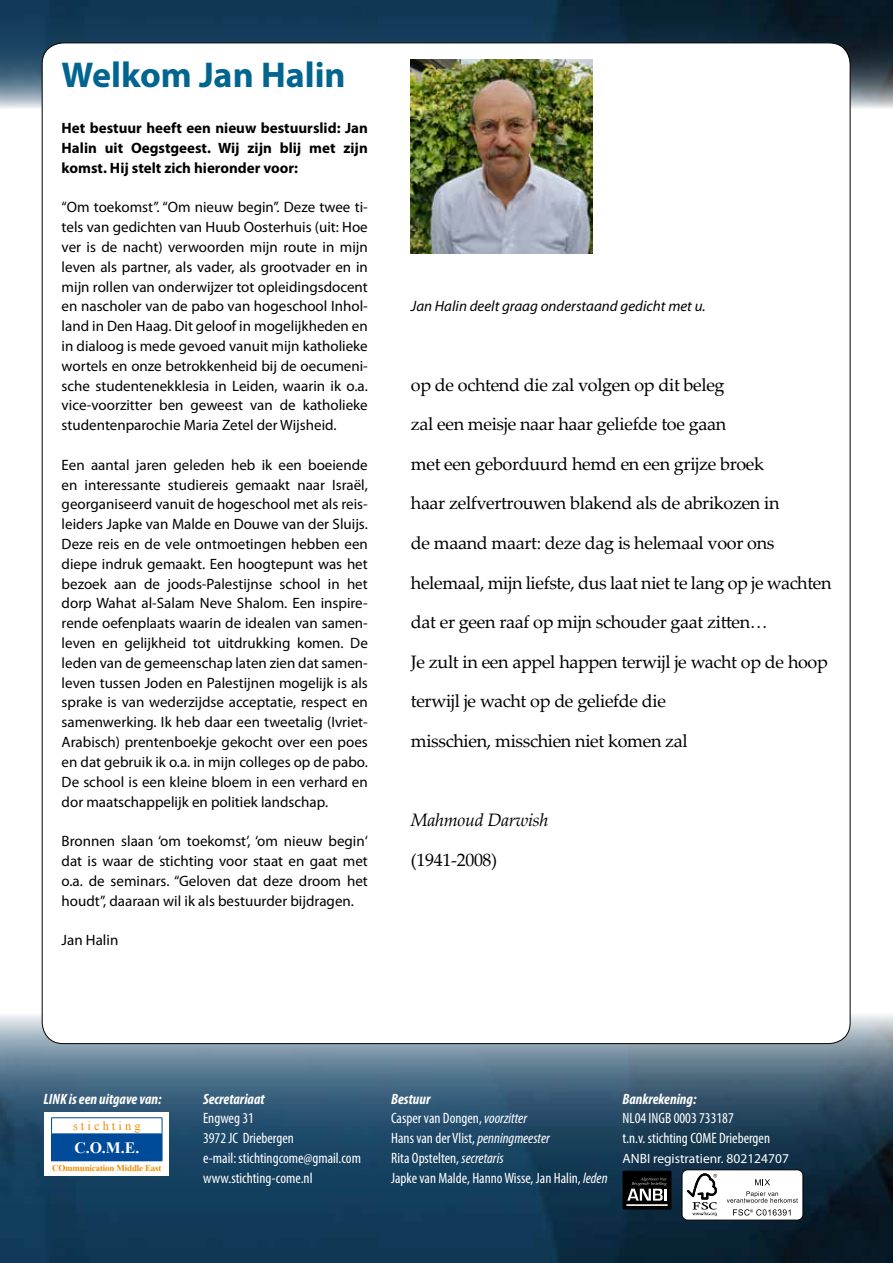
<style>
.page{position:relative;width:893px;height:1263px;background:#fff}
.page>*{position:absolute;margin:0;border:0;box-sizing:border-box;transform-origin:0 0}
.t1{font:700 36px "Myriad Pro";color:#00658f}
.t2{font:18px/39.6px "Palatino Linotype";letter-spacing:-.02em;color:#000}
.t3{font:italic 18px "Palatino Linotype";letter-spacing:-.02em;color:#000}
.t4{font:700 15.75px "Times New Roman";color:#fff}
.t5{font:15px/19.8px "Myriad Pro";color:#000;text-align:justify}
.t6{font:condensed 15px/19.8px "Myriad Pro";color:#fff}
.t7{font:700 15px/19.8px "Myriad Pro";color:#000;text-align:justify}
.t8{font:italic 700 condensed 15px "Myriad Pro";color:#fff}
.t9{font:italic 15px "Myriad Pro";color:#000}
.t10{font:13.5px "Myriad Pro";color:#fff}
.t11{font:12.45px "Times New Roman";color:#f28c00}
.t12{font:700 9px "Times New Roman";letter-spacing:-.02em;color:#f28c00}
.s1{font-weight:700;font-style:italic}
.s2{font-style:italic}
</style>
<div class="page">
<img style="left:0;top:0;width:893px;height:108px">
<img style="left:0;top:1013px;width:893px;height:250px">
<div style="left:622px;top:1171px;width:49px;height:38px;background:#000"></div>
<svg style="left:627px;top:1177px;width:40px;height:23px"></svg>
<hr style="left:626px;top:1204px;width:42px;height:2px;background:#fff">
<div style="left:682px;top:1170px;width:121px;height:50px;background:#fff;border-radius:6px"></div>
<div style="left:682px;top:1169px;width:121px;height:51px;border:1px solid #000;border-radius:6px"></div>
<svg style="left:687px;top:1173px;width:30px;height:43px"></svg>
<svg style="left:755px;top:1179px;width:15px;height:6px"></svg>
<svg style="left:727px;top:1191px;width:71px;height:12px"></svg>
<svg style="left:733px;top:1209px;width:58px;height:6px"></svg>
<div style="left:42px;top:43px;width:808px;height:1000px;background:#fff;border-radius:21px"></div>
<div style="left:45px;top:1112px;width:124px;height:64px;background:#fff"></div>
<div style="left:52px;top:1134px;width:110px;height:27px;background:#004a9a"></div>
<hr style="left:51px;top:1117px;width:111px;height:1px;background:#004a9a">
<hr style="left:51px;top:1133px;width:111px;height:1px;background:#004a9a">
<svg style="left:51px;top:1118px;width:1px;height:42px"></svg>
<svg style="left:162px;top:1118px;width:1px;height:42px"></svg>
<hr style="left:51px;top:1160px;width:111px;height:1px;background:#004a9a">
<img style="left:411px;top:60px;width:182px;height:194px">
<h1 class="t1" style="left:62px;top:51px;width:286px">Welkom Jan Halin</h1>
<p class="t7" style="left:62px;top:118px;width:308px">Het bestuur heeft een nieuw bestuurslid: Jan Halin uit Oegstgeest. Wij zijn blij met zijn komst. Hij stelt zich hieronder voor:</p>
<p class="t5" style="left:62px;top:197px;width:308px">“Om toekomst”. “Om nieuw begin”. Deze twee ti&shy;tels van gedichten van Huub Oosterhuis (uit: Hoe ver is de nacht) verwoorden mijn route in mijn leven als partner, als vader, als grootvader en in mijn rollen van onderwijzer tot opleidingsdocent en nascholer van de pabo van hogeschool Inhol&shy;land in Den Haag. Dit geloof in mogelijkheden en in dialoog is mede gevoed vanuit mijn katholieke wortels en onze betrokkenheid bij de oecumeni&shy;sche studentenekklesia in Leiden, waarin ik o.a. vice-voorzitter ben geweest van de katholieke studentenparochie Maria Zetel der Wijsheid.</p>
<p class="t5" style="left:62px;top:455px;width:308px">Een aantal jaren geleden heb ik een boeiende en interessante studiereis gemaakt naar Israël, georganiseerd vanuit de hogeschool met als reis&shy;leiders Japke van Malde en Douwe van der Sluijs.<br>Deze reis en de vele ontmoetingen hebben een diepe indruk gemaakt. Een hoogtepunt was het bezoek aan de joods-Palestijnse school in het dorp Wahat al-Salam Neve Shalom. Een inspire&shy;rende oefenplaats waarin de idealen van samen&shy;leven en gelijkheid tot uitdrukking komen. De leden van de gemeenschap laten zien dat samen&shy;leven tussen Joden en Palestijnen mogelijk is als sprake is van wederzijdse acceptatie, respect en samenwerking. Ik heb daar een tweetalig (Ivriet-Arabisch) prentenboekje gekocht over een poes en dat gebruik ik o.a. in mijn colleges op de pabo.<br>De school is een kleine bloem in een verhard en dor maatschappelijk en politiek landschap.</p>
<p class="t5" style="left:62px;top:831px;width:308px">Bronnen slaan ‘om toekomst’, ‘om nieuw begin‘ dat is waar de stichting voor staat en gaat met o.a. de seminars. “Geloven dat deze droom het houdt”, daaraan wil ik als bestuurder bijdragen.</p>
<p class="t5" style="left:62px;top:930px;width:58px">Jan Halin</p>
<p class="t9" style="left:411px;top:297px;width:296px">Jan Halin deelt graag onderstaand gedicht met u.</p>
<p class="t2" style="left:411px;top:364px;width:315px">op de ochtend die zal volgen op dit beleg</p>
<p class="t2" style="left:411px;top:404px;width:355px">zal een meisje naar haar geliefde toe gaan<br>met een geborduurd hemd en een grijze broek</p>
<p class="t2" style="left:411px;top:483px;width:422px">haar zelfvertrouwen blakend als de abrikozen in<br>de maand maart: deze dag is helemaal voor ons helemaal, mijn liefste, dus laat niet te lang op je wachten dat er geen raaf op mijn schouder gaat zitten…<br>Je zult in een appel happen terwijl je wacht op de hoop</p>
<p class="t2" style="left:411px;top:681px;width:278px">terwijl je wacht op de geliefde die misschien, misschien niet komen zal</p>
<p class="t3" style="left:411px;top:807px;width:139px">Mahmoud Darwish</p>
<p class="t2" style="left:411px;top:839px;width:88px">(1941-2008)</p>
<p class="t8" style="left:44px;top:1089px;width:119px">LINK is een uitgave van:</p>
<p class="t8" style="left:203px;top:1089px;width:63px">Secretariaat</p>
<p class="t6" style="left:203px;top:1108px;width:159px">Engweg 31<br>3972 JC Driebergen<br>e-mail: stichtingcome@gmail.com www.stichting-come.nl</p>
<p class="t11" style="left:73px;top:1117px;width:69px">s t i c h t i n g</p>
<p class="t4" style="left:74px;top:1136px;width:66px">C.O.M.E.</p>
<p class="t12" style="left:52px;top:1162px;width:111px">COmmunication Middle East</p>
<p class="t6" style="left:391px;top:1088px;width:218px"><span class="s1">Bestuur<br></span>Casper van Dongen, <span class="s2">voorzitter<br></span>Hans van der Vlist, <span class="s2">penningmeester<br></span>Rita Opstelten, <span class="s2">secretaris<br></span>Japke van Malde, Hanno Wisse, Jan Halin, <span class="s2">leden</span></p>
<p class="t8" style="left:622px;top:1089px;width:75px">Bankrekening:</p>
<p class="t6" style="left:622px;top:1108px;width:149px">NL04 INGB 0003 733187<br>t.n.v. stichting COME Driebergen</p>
<p class="t10" style="left:622px;top:1150px;width:168px">ANBI registratienr. 802124707</p>
</div>
